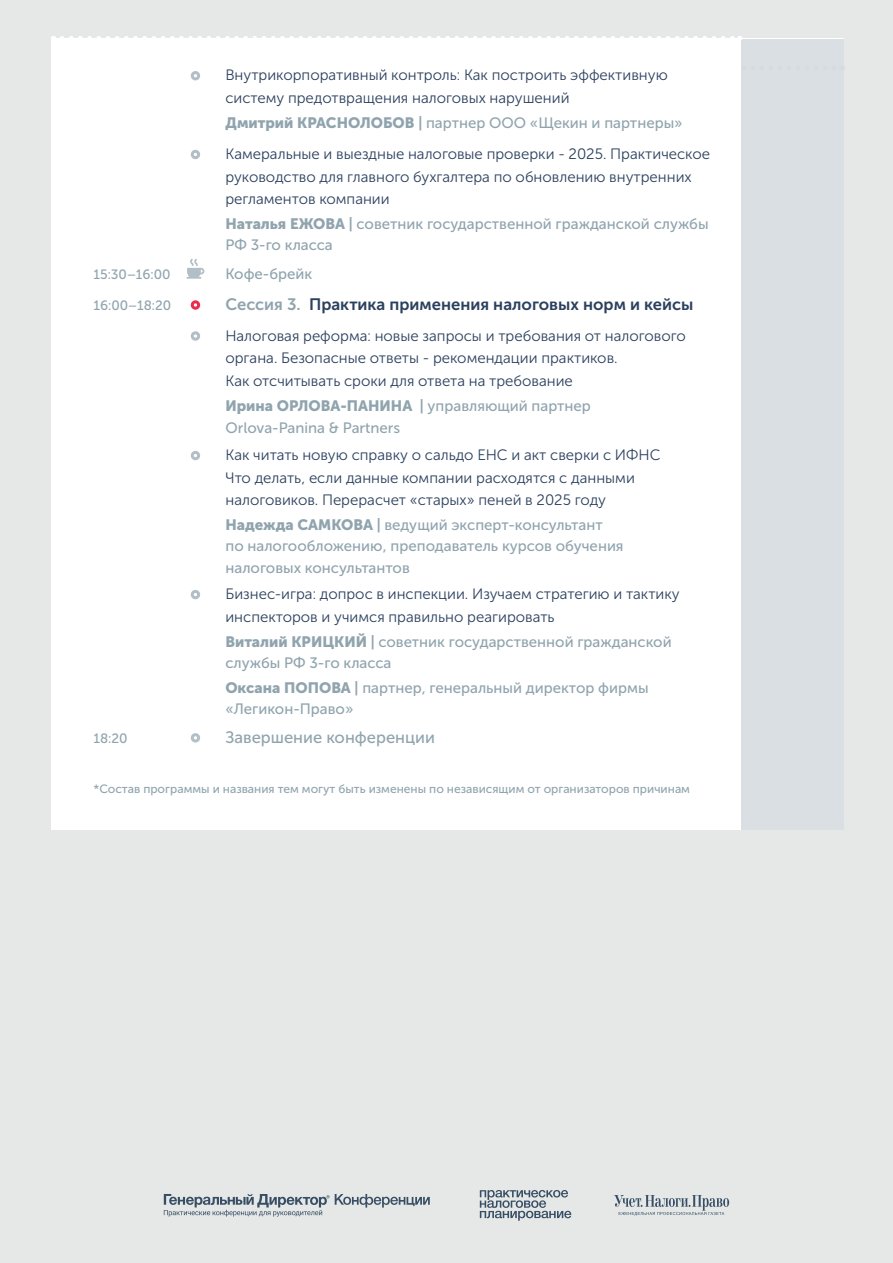
<style>
.page{position:relative;width:893px;height:1263px;background:#fff}
.page>*{position:absolute;margin:0;border:0;box-sizing:border-box;transform-origin:0 0}
.t1{font:16.5px "Museo Sans Cyrl 700";color:#2b405d}
.t2{font:16.5px "Museo Sans Cyrl 500";color:#90a4ae}
.t3{font:15px/22.5px "Museo Sans Cyrl 300";color:#2b405d}
.t4{font:15px/21px "Museo Sans Cyrl 500";color:#90a4ae}
.t5{font:13.5px "Museo Sans Cyrl 500";color:#90a4ae}
.t6{font:12px "Museo Sans Cyrl 500";color:#90a4ae}
.s1{font-family:"Museo Sans Cyrl 900"}
.s2{font-family:"Museo Sans Cyrl 700"}
.s3{color:#90a4ae}
</style>
<div class="page">
<div style="left:1px;top:0;width:892px;height:1263px;background:#e5e8e7"></div>
<svg style="left:480px;top:1190px;width:91px;height:31px"></svg>
<svg style="left:614px;top:1195px;width:115px;height:21px"></svg>
<svg style="left:164px;top:1194px;width:266px;height:23px"></svg>
<div style="left:51px;top:38px;width:792px;height:791px;background:#fff"></div>
<div style="left:741px;top:39px;width:102px;height:790px;background:#d9dfe3"></div>
<div style="left:191px;top:71px;width:9px;height:9px;border:3px solid #b3bfc7;border-radius:50%"></div>
<div style="left:191px;top:150px;width:9px;height:9px;border:3px solid #b3bfc7;border-radius:50%"></div>
<svg style="left:190px;top:259px;width:7px;height:3px"></svg>
<div style="left:191px;top:300px;width:9px;height:10px;border:3px solid #ee2b4a;border-radius:50%"></div>
<div style="left:191px;top:331px;width:9px;height:10px;border:3px solid #b3bfc7;border-radius:50%"></div>
<div style="left:191px;top:451px;width:9px;height:9px;border:3px solid #b3bfc7;border-radius:50%"></div>
<div style="left:191px;top:590px;width:9px;height:9px;border:3px solid #b3bfc7;border-radius:50%"></div>
<div style="left:191px;top:733px;width:9px;height:9px;border:3px solid #b2bfc7;border-radius:50%"></div>
<svg style="left:62px;top:36px;width:678px;height:2px"></svg>
<p class="t3" style="left:225px;top:64px;width:444px">Внутрикорпоративный контроль: Как построить эффективную систему предотвращения налоговых нарушений</p>
<p class="t4" style="left:225px;top:113px;width:459px"><span class="s1">Дмитрий КРАСНОЛОБОВ</span> <span class="s2">|</span> партнер ООО «Щекин и партнеры»</p>
<p class="t3" style="left:225px;top:143px;width:486px">Камеральные и выездные налоговые проверки - 2025. Практическое руководство для главного бухгалтера по обновлению внутренних регламентов компании</p>
<p class="t4" style="left:225px;top:214px;width:485px"><span class="s1">Наталья ЕЖОВА</span> <span class="s2">|</span> советник государственной гражданской службы<br>РФ 3-го класса</p>
<p class="t5" style="left:93px;top:267px;width:79px">15:30–16:00</p>
<p class="t4" style="left:225px;top:263px;width:88px">Кофе-брейк</p>
<p class="t5" style="left:93px;top:298px;width:79px">16:00–18:20</p>
<p class="t1" style="left:225px;top:295px;width:469px"><span class="s3">Сессия 3.</span> Практика применения налоговых норм и кейсы</p>
<p class="t3" style="left:225px;top:324px;width:462px">Налоговая реформа: новые запросы и требования от налогового органа. Безопасные ответы - рекомендации практиков.<br>Как отсчитывать сроки для ответа на требование</p>
<p class="t4" style="left:225px;top:395px;width:367px;line-height:22.5px"><span class="s1">Ирина ОРЛОВА-ПАНИНА</span> <span class="s2">|</span> управляющий партнер<br>Orlova-Panina &amp; Partners</p>
<p class="t3" style="left:225px;top:444px;width:437px">Как читать новую справку о сальдо ЕНС и акт сверки с ИФНС<br>Что делать, если данные компании расходятся с данными налоговиков. Перерасчет «старых» пеней в 2025 году</p>
<p class="t4" style="left:225px;top:515px;width:400px"><span class="s1">Надежда САМКОВА</span> <span class="s2">|</span> ведущий эксперт-консультант по налогообложению, преподаватель курсов обучения налоговых консультантов</p>
<p class="t3" style="left:225px;top:583px;width:456px">Бизнес-игра: допрос в инспекции. Изучаем стратегию и тактику инспекторов и учимся правильно реагировать</p>
<p class="t4" style="left:225px;top:631px;width:448px"><span class="s1">Виталий КРИЦКИЙ</span> <span class="s2">|</span> советник государственной гражданской службы РФ 3-го класса</p>
<p class="t4" style="left:225px;top:678px;width:425px"><span class="s1">Оксана ПОПОВА</span> <span class="s2">|</span> партнер, генеральный директор фирмы «Легикон-Право»</p>
<p class="t5" style="left:93px;top:730px;width:36px">18:20</p>
<p class="t2" style="left:225px;top:728px;width:211px">Завершение конференции</p>
<p class="t6" style="left:93px;top:782px;width:598px">*Состав программы и названия тем могут быть изменены по независящим от организаторов причинам</p>
</div>
